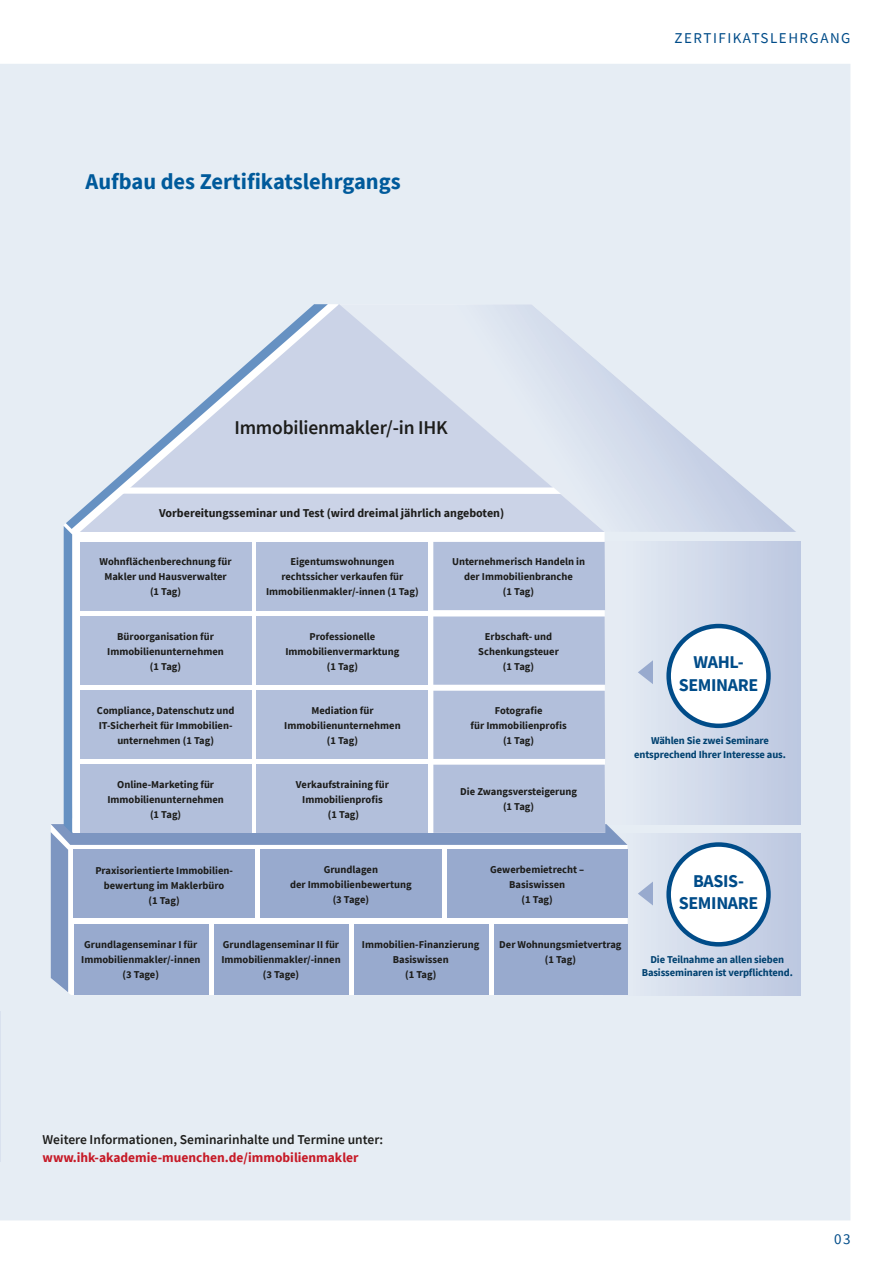
<style>
.page{position:relative;width:893px;height:1263px;background:#fff}
.page>*{position:absolute;margin:0;border:0;box-sizing:border-box;transform-origin:0 0}
.t1{font:700 22.5px "Source Sans Pro";color:#005a9b}
.t2{font:600 19.5px "Source Sans Pro";letter-spacing:-.01em;color:#1d1d1b}
.t3{font:700 18px/22.5px "Source Sans Pro";letter-spacing:-.02em;color:#004c89;text-align:center}
.t4{font:15px "Source Sans Pro";letter-spacing:.1em;color:#004c89}
.t5{font:600 13.5px "Source Sans Pro";color:#1d1d1b}
.t6{font:700 13.5px "Source Sans Pro";color:#c61a27}
.t7{font:700 12px "Source Sans Pro";color:#1d1d1b}
.t8{font:700 10.5px/15px "Source Sans Pro";color:#1d1d1b;text-align:center}
.t9{font:700 10.5px/13.5px "Source Sans Pro";letter-spacing:-.01em;color:#004170;text-align:center}
</style>
<div class="page">
<div style="left:0;top:64px;width:850px;height:1156px;background:#e6edf4"></div>
<hr style="left:0;top:1011px;width:1px;height:151px;background:#d9e1ee">
<svg style="left:627px;top:542px;width:174px;height:282px"></svg>
<svg style="left:628px;top:833px;width:173px;height:162px"></svg>
<div style="left:669px;top:626px;width:99px;height:100px;background:#fff;border-radius:50%"></div>
<div style="left:666px;top:624px;width:105px;height:104px;border:4px solid #004c89;border-radius:50%"></div>
<svg style="left:638px;top:660px;width:15px;height:24px"></svg>
<svg style="left:638px;top:881px;width:15px;height:24px"></svg>
<div style="left:669px;top:844px;width:99px;height:100px;background:#fff;border-radius:50%"></div>
<div style="left:666px;top:842px;width:105px;height:104px;border:4px solid #004c89;border-radius:50%"></div>
<svg style="left:605px;top:304px;width:191px;height:228px"></svg>
<svg style="left:51px;top:526px;width:576px;height:466px"></svg>
<div style="left:66px;top:304px;width:14px;height:225px;background:#e6edf4"></div>
<div style="left:80px;top:691px;width:171px;height:68px;background:#b2bfdb"></div>
<div style="left:257px;top:691px;width:171px;height:68px;background:#b2bfdb"></div>
<div style="left:433px;top:691px;width:172px;height:68px;background:#b2bfdb"></div>
<div style="left:80px;top:542px;width:171px;height:68px;background:#b2bfdb"></div>
<div style="left:257px;top:542px;width:171px;height:68px;background:#b2bfdb"></div>
<div style="left:433px;top:542px;width:172px;height:68px;background:#b2bfdb"></div>
<div style="left:80px;top:616px;width:171px;height:69px;background:#b2bfdb"></div>
<div style="left:257px;top:616px;width:171px;height:69px;background:#b2bfdb"></div>
<div style="left:433px;top:616px;width:172px;height:69px;background:#b2bfdb"></div>
<div style="left:80px;top:765px;width:171px;height:68px;background:#b2bfdb"></div>
<div style="left:257px;top:765px;width:171px;height:68px;background:#b2bfdb"></div>
<div style="left:433px;top:765px;width:172px;height:68px;background:#b2bfdb"></div>
<div style="left:74px;top:849px;width:181px;height:69px;background:#98aace"></div>
<div style="left:260px;top:849px;width:181px;height:69px;background:#98aace"></div>
<div style="left:447px;top:849px;width:180px;height:69px;background:#98aace"></div>
<div style="left:74px;top:924px;width:134px;height:71px;background:#98aace"></div>
<div style="left:214px;top:924px;width:134px;height:71px;background:#98aace"></div>
<div style="left:354px;top:924px;width:134px;height:71px;background:#98aace"></div>
<div style="left:494px;top:924px;width:133px;height:71px;background:#98aace"></div>
<svg style="left:80px;top:304px;width:525px;height:228px;fill:#cbd3e7"></svg>
<svg style="left:117px;top:487px;width:444px;height:7px"></svg>
<h1 class="t1" style="left:86px;top:166px;width:317px">Aufbau des Zertifikatslehrgangs</h1>
<h3 class="t4" style="left:675px;top:28px;width:177px">ZERTIFIKATSLEHRGANG</h3>
<h2 class="t2" style="left:234px;top:415px;width:215px">Immobilienmakler/-in IHK</h2>
<p class="t7" style="left:159px;top:505px;width:347px">Vorbereitungsseminar und Test (wird dreimal jährlich angeboten)</p>
<p class="t8" style="left:100px;top:554px;width:134px">Wohnflächenberechnung für<br>Makler und Hausverwalter (1 Tag)</p>
<p class="t8" style="left:266px;top:554px;width:154px">Eigentumswohnungen rechtssicher verkaufen für<br>Immobilienmakler/-innen (1 Tag)</p>
<p class="t8" style="left:452px;top:554px;width:135px">Unternehmerisch Handeln in der Immobilienbranche<br>(1 Tag)</p>
<p class="t8" style="left:478px;top:628px;width:82px">Erbschaft- und<br>Schenkungsteuer (1 Tag)</p>
<p class="t8" style="left:107px;top:628px;width:118px">Büroorganisation für<br>Immobilienunternehmen (1 Tag)</p>
<p class="t8" style="left:285px;top:628px;width:115px">Professionelle<br>Immobilienvermarktung (1 Tag)</p>
<p class="t8" style="left:97px;top:703px;width:139px">Compliance, Datenschutz und<br>IT-Sicherheit für Immobilien&shy;unternehmen (1 Tag)</p>
<p class="t8" style="left:284px;top:703px;width:118px">Mediation für<br>Immobilienunternehmen (1 Tag)</p>
<p class="t8" style="left:470px;top:703px;width:98px">Fotografie<br>für Immobilienprofis (1 Tag)</p>
<p class="t8" style="left:107px;top:776px;width:118px">Online-Marketing für<br>Immobilienunternehmen (1 Tag)</p>
<p class="t8" style="left:296px;top:776px;width:95px">Verkaufstraining für<br>Immobilienprofis<br>(1 Tag)</p>
<p class="t8" style="left:460px;top:784px;width:118px">Die Zwangsversteigerung (1 Tag)</p>
<h3 class="t3" style="left:679px;top:651px;width:81px">WAHL-<br>SEMINARE</h3>
<p class="t9" style="left:634px;top:734px;width:153px">Wählen Sie zwei Seminare entsprechend Ihrer Interesse aus.</p>
<p class="t8" style="left:95px;top:862px;width:139px">Praxisorientierte Immobilien&shy;bewertung im Maklerbüro<br>(1 Tag)</p>
<p class="t8" style="left:290px;top:862px;width:123px">Grundlagen<br>der Immobilienbewertung (3 Tage)</p>
<p class="t8" style="left:81px;top:937px;width:121px">Grundlagenseminar I für<br>Immobilienmakler/-innen (3 Tage)</p>
<p class="t8" style="left:221px;top:937px;width:121px">Grundlagenseminar II für<br>Immobilienmakler/-innen (3 Tage)</p>
<p class="t8" style="left:362px;top:937px;width:119px">Immobilien-Finanzierung<br>Basiswissen<br>(1 Tag)</p>
<p class="t8" style="left:490px;top:862px;width:96px">Gewerbemietrecht –<br>Basiswissen<br>(1 Tag)</p>
<p class="t8" style="left:499px;top:937px;width:124px">Der Wohnungsmietvertrag (1 Tag)</p>
<h3 class="t3" style="left:679px;top:869px;width:81px">BASIS-<br>SEMINARE</h3>
<p class="t9" style="left:642px;top:952px;width:153px">Die Teilnahme an allen sieben<br>Basisseminaren ist verpflichtend.</p>
<p class="t5" style="left:43px;top:1130px;width:342px">Weitere Informationen, Seminarinhalte und Termine unter:</p>
<p class="t6" style="left:43px;top:1148px;width:318px">www.ihk-akademie-muenchen.de/immobilienmakler</p>
<h3 class="t4" style="left:834px;top:1230px;width:18px">03</h3>
</div>
